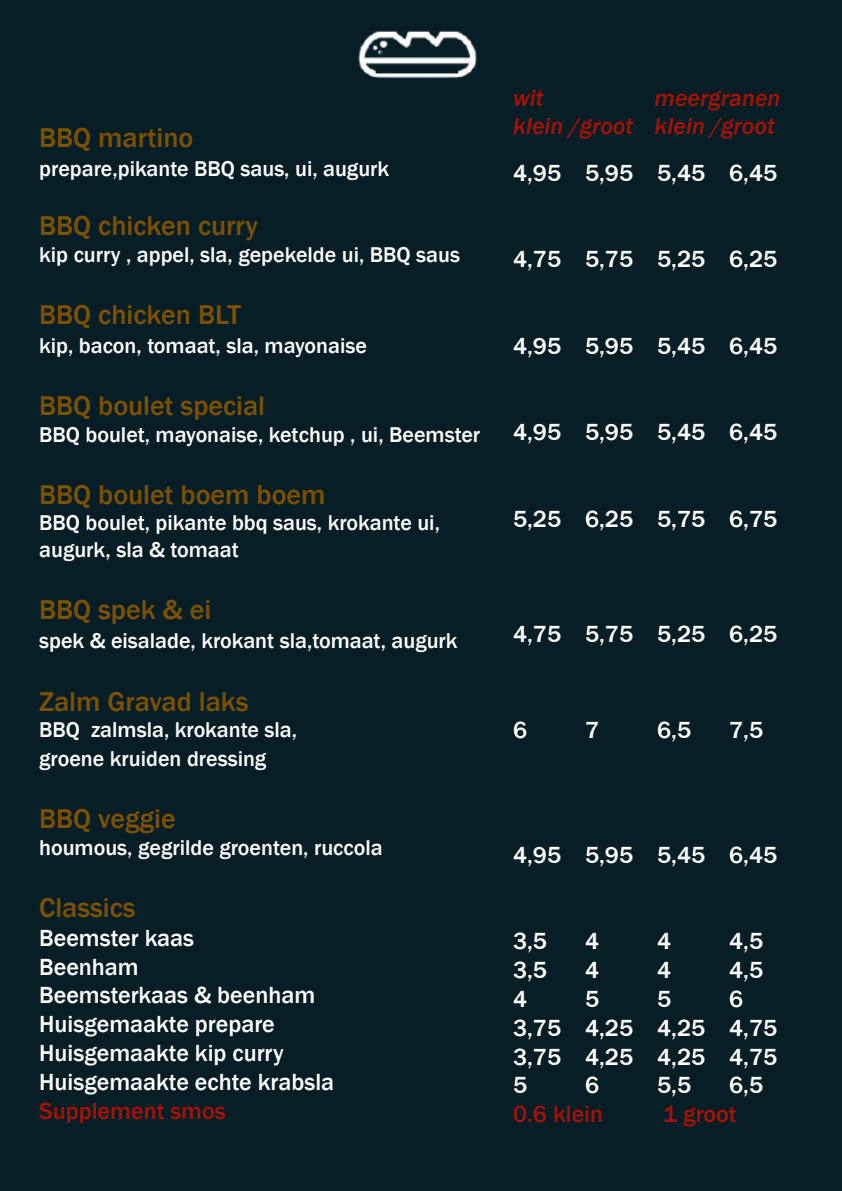
<style>
.page{position:relative;width:842px;height:1191px;background:#081e26}
.page>*{position:absolute;margin:0;border:0;box-sizing:border-box;transform-origin:0 0}
.t1{font:500 28px "Franklin Gothic";color:#7e5100}
.t2{font:500 24px "Franklin Gothic";color:#fff}
.t3{font:italic 500 24px "Franklin Gothic";color:#a61206}
.t4{font:500 24px "Franklin Gothic";color:#a61206}
.t5{font:500 22px "Franklin Gothic";color:#fff}
</style>
<div class="page">
<img style="left:343px;top:14px;width:156px;height:85px">
<p class="t1" style="left:39px;top:120px;width:156px">BBQ martino</p>
<p class="t5" style="left:39px;top:155px;width:351px">prepare,pikante BBQ saus, ui, augurk</p>
<p class="t1" style="left:39px;top:208px;width:220px">BBQ chicken curry</p>
<p class="t5" style="left:39px;top:241px;width:422px">kip curry , appel, sla, gepekelde ui, BBQ saus</p>
<p class="t1" style="left:39px;top:297px;width:203px">BBQ chicken BLT</p>
<p class="t5" style="left:39px;top:332px;width:329px">kip, bacon, tomaat, sla, mayonaise</p>
<p class="t1" style="left:39px;top:388px;width:227px">BBQ boulet special</p>
<p class="t5" style="left:39px;top:421px;width:443px">BBQ boulet, mayonaise, ketchup , ui, Beemster</p>
<p class="t1" style="left:39px;top:477px;width:288px">BBQ boulet boem boem</p>
<p class="t5" style="left:39px;top:509px;width:402px">BBQ boulet, pikante bbq saus, krokante ui,</p>
<p class="t5" style="left:39px;top:536px;width:201px">augurk, sla &amp; tomaat</p>
<p class="t1" style="left:39px;top:592px;width:174px">BBQ spek &amp; ei</p>
<p class="t5" style="left:39px;top:627px;width:420px">spek &amp; eisalade, krokant sla,tomaat, augurk</p>
<p class="t1" style="left:39px;top:684px;width:211px">Zalm Gravad laks</p>
<p class="t5" style="left:39px;top:716px;width:259px">BBQ zalmsla, krokante sla,</p>
<p class="t5" style="left:39px;top:745px;width:229px">groene kruiden dressing</p>
<p class="t1" style="left:39px;top:801px;width:138px">BBQ veggie</p>
<p class="t5" style="left:39px;top:833px;width:345px">houmous, gegrilde groenten, ruccola</p>
<p class="t1" style="left:39px;top:890px;width:98px">Classics</p>
<p class="t2" style="left:39px;top:923px;width:156px">Beemster kaas</p>
<p class="t2" style="left:39px;top:951px;width:101px">Beenham</p>
<p class="t2" style="left:39px;top:980px;width:277px">Beemsterkaas &amp; beenham</p>
<p class="t2" style="left:39px;top:1009px;width:237px">Huisgemaakte prepare</p>
<p class="t2" style="left:39px;top:1038px;width:246px">Huisgemaakte kip curry</p>
<p class="t2" style="left:39px;top:1067px;width:296px">Huisgemaakte echte krabsla</p>
<p class="t4" style="left:39px;top:1095px;width:188px">Supplement smos</p>
<p class="t3" style="left:513px;top:83px;width:32px">wit</p>
<p class="t3" style="left:513px;top:112px;width:122px">klein /groot</p>
<p class="t3" style="left:655px;top:83px;width:127px">meergranen</p>
<p class="t3" style="left:655px;top:112px;width:122px">klein /groot</p>
<p class="t2" style="left:513px;top:158px;width:265px">4,95 5,95 5,45 6,45</p>
<p class="t2" style="left:513px;top:245px;width:265px">4,75 5,75 5,25 6,25</p>
<p class="t2" style="left:513px;top:331px;width:265px">4,95 5,95 5,45 6,45</p>
<p class="t2" style="left:513px;top:417px;width:265px">4,95 5,95 5,45 6,45</p>
<p class="t2" style="left:513px;top:504px;width:265px">5,25 6,25 5,75 6,75</p>
<p class="t2" style="left:513px;top:619px;width:265px">4,75 5,75 5,25 6,25</p>
<p class="t2" style="left:513px;top:715px;width:16px">6</p>
<p class="t2" style="left:585px;top:715px;width:16px">7</p>
<p class="t2" style="left:657px;top:715px;width:35px">6,5</p>
<p class="t2" style="left:729px;top:715px;width:35px">7,5</p>
<p class="t2" style="left:513px;top:840px;width:265px">4,95 5,95 5,45 6,45</p>
<p class="t2" style="left:513px;top:926px;width:35px">3,5</p>
<p class="t2" style="left:585px;top:926px;width:16px">4</p>
<p class="t2" style="left:657px;top:926px;width:16px">4</p>
<p class="t2" style="left:729px;top:926px;width:35px">4,5</p>
<p class="t2" style="left:513px;top:955px;width:35px">3,5</p>
<p class="t2" style="left:585px;top:955px;width:16px">4</p>
<p class="t2" style="left:657px;top:955px;width:16px">4</p>
<p class="t2" style="left:729px;top:955px;width:35px">4,5</p>
<p class="t2" style="left:513px;top:984px;width:16px">4</p>
<p class="t2" style="left:585px;top:984px;width:16px">5</p>
<p class="t2" style="left:657px;top:984px;width:16px">5</p>
<p class="t2" style="left:729px;top:984px;width:16px">6</p>
<p class="t2" style="left:513px;top:1013px;width:265px">3,75 4,25 4,25 4,75</p>
<p class="t2" style="left:513px;top:1041px;width:265px">3,75 4,25 4,25 4,75</p>
<p class="t2" style="left:513px;top:1070px;width:16px">5</p>
<p class="t2" style="left:585px;top:1070px;width:16px">6</p>
<p class="t2" style="left:657px;top:1070px;width:35px">5,5</p>
<p class="t2" style="left:729px;top:1070px;width:35px">6,5</p>
<p class="t4" style="left:513px;top:1099px;width:92px">0.6 klein</p>
<p class="t4" style="left:663px;top:1099px;width:75px">1 groot</p>
</div>
